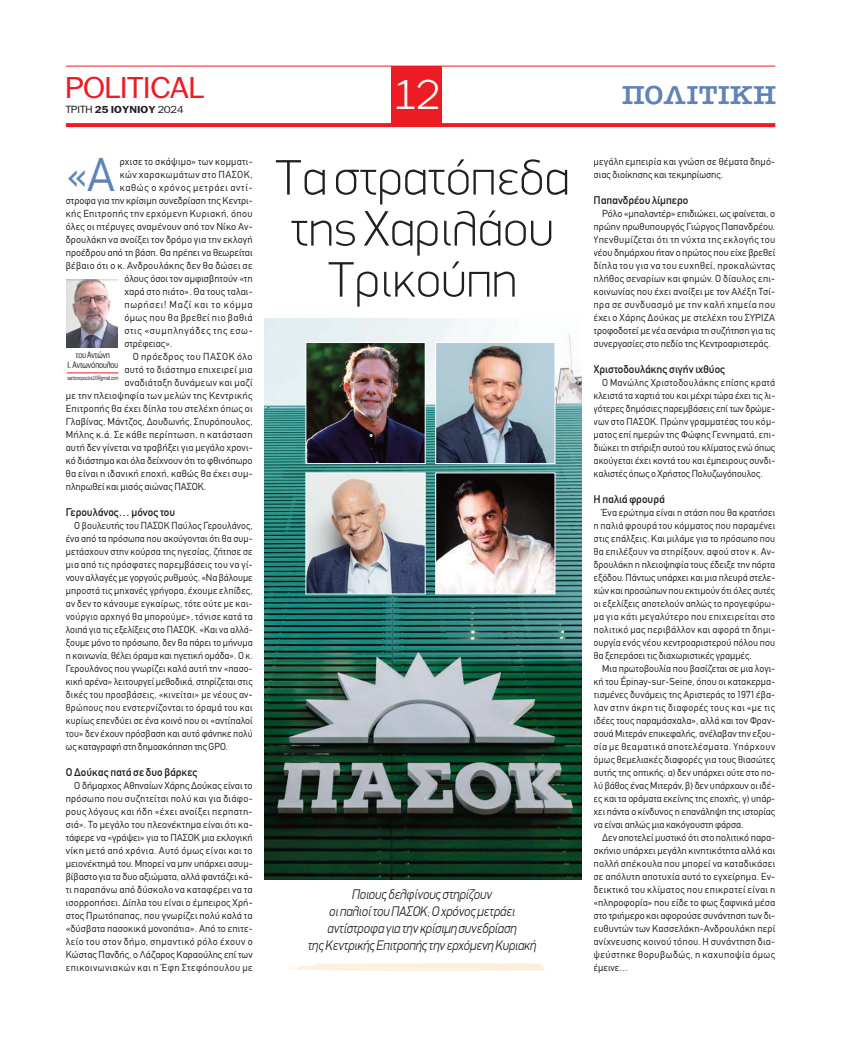
<style>
.page{position:relative;width:841px;height:1039px;background:#fff}
.page>*{position:absolute;margin:0;border:0;box-sizing:border-box;transform-origin:0 0}
.t1{font:100 50px/51px "PF Din Display";color:#231f20;text-align:center;scale:1.05 1}
.t2{font:46.5px "CF Din";color:#5f83b7}
.t3{font:300 40px "PF Franklin Gothic";color:#fff}
.t4{font:29px "PF Franklin Gothic";color:#ed1c24;scale:1.1 1}
.t5{font:26px "American Type ITC Hel Dm Bd";letter-spacing:.025em;color:#5f83b7;scale:1.06 1}
.t6{font:italic 300 14px/17px "PF Din Display";color:#231f20;text-align:center;scale:.91 1}
.t7{font:11px "CF Din";color:#231f20}
.t8{font:10px/13px "CF Din";letter-spacing:.015em;color:#231f20;text-align:justify}
.t9{font:10px "CF Din";letter-spacing:.035em;color:#231f20}
.t10{font:10px "CF Din";letter-spacing:.07em;color:#231f20}
.t11{font:10px "CF Din";letter-spacing:.045em;color:#231f20}
.t12{font:10px "CF Din";letter-spacing:.04em;color:#231f20}
.t13{font:10px "CF Din";letter-spacing:.075em;color:#231f20}
.t14{font:10px "CF Din";letter-spacing:.055em;color:#231f20}
.t15{font:700 9.7px "PF Franklin Gothic";letter-spacing:.01em;color:#231f20;scale:1.1 1}
.t16{font:8.9px/9.9px "PF Franklin Gothic";color:#231f20;text-align:center;scale:.84 1}
.t17{font:5.9px "PF Franklin Gothic";color:#231f20;scale:.68 1}
.s1{font-weight:400;font-size:10px}
.s2{font-weight:400}
</style>
<div class="page">
<svg style="left:66px;top:123px;width:708px;height:4px;background:#ed2229"></svg>
<div style="left:391px;top:66px;width:50px;height:60px;background:#ed1c24"></div>
<hr style="left:66px;top:66px;width:708px;height:1px;background:#ed1c24">
<img style="left:264px;top:318px;width:317px;height:561px">
<img style="left:307px;top:344px;width:116px;height:118px">
<div style="left:305px;top:342px;width:120px;height:122px;border:1px solid #fff"></div>
<img style="left:437px;top:344px;width:116px;height:118px">
<div style="left:435px;top:342px;width:120px;height:122px;border:1px solid #fff"></div>
<img style="left:307px;top:474px;width:116px;height:118px">
<div style="left:305px;top:472px;width:120px;height:122px;border:1px solid #fff"></div>
<img style="left:437px;top:474px;width:116px;height:118px">
<div style="left:435px;top:472px;width:120px;height:122px;border:1px solid #fff"></div>
<img style="left:66px;top:280px;width:52px;height:68px">
<hr style="left:67px;top:372px;width:51px;height:1px;background:#ed1c24">
<h3 class="t4" style="left:66px;top:77px;width:127px">ΡOLITICAL</h3>
<h3 class="t3" style="left:393px;top:72px;width:48px">12</h3>
<h3 class="t5" style="left:621px;top:81px;width:147px">ΠΟΛΙΤΙΚΗ</h3>
<p class="t15" style="left:66px;top:104px;width:108px"><span class="s1">TΡΙΤΗ</span> 25 ΙΟΥΝΙΟΥ <span class="s2">2024</span></p>
<h2 class="t2" style="left:66px;top:157px;width:51px">«A</h2>
<p class="t8" style="left:120px;top:156px;width:134px">ρχισε το σκάψιμο» των κομματι-</p>
<p class="t11" style="left:120px;top:170px;width:134px">κών χαρακωμάτων στο ΠΑΣΟΚ,</p>
<p class="t10" style="left:120px;top:183px;width:134px">καθώς ο χρόνος μετράει αντί-</p>
<p class="t8" style="left:66px;top:195px;width:188px">στροφα για την κρίσιμη συνεδρίαση της Κεντρι-</p>
<p class="t12" style="left:66px;top:209px;width:188px">κής Επιτροπής την ερχόμενη Κυριακή, όπου</p>
<p class="t8" style="left:66px;top:221px;width:188px">όλες οι πτέρυγες αναμένουν από τον Νίκο Αν-</p>
<p class="t8" style="left:66px;top:234px;width:188px">δρουλάκη να ανοίξει τον δρόμο για την εκλογή</p>
<p class="t8" style="left:66px;top:247px;width:188px">προέδρου από τη βάση. Θα πρέπει να θεωρείται</p>
<p class="t8" style="left:66px;top:260px;width:188px">βέβαιο ότι ο κ. Ανδρουλάκης δεν θα δώσει σε</p>
<p class="t8" style="left:124px;top:273px;width:130px">όλους όσοι τον αμφισβητούν «τη</p>
<p class="t8" style="left:124px;top:286px;width:130px">χαρά στο πιάτο». Θα τους ταλαι-</p>
<p class="t13" style="left:124px;top:300px;width:130px">πωρήσει! Μαζί και το κόμμα</p>
<p class="t11" style="left:124px;top:313px;width:130px">όμως που θα βρεθεί πιο βαθιά</p>
<p class="t10" style="left:124px;top:326px;width:130px">στις «συμπληγάδες της εσω-</p>
<p class="t8" style="left:124px;top:338px;width:49px">στρέφειας».</p>
<p class="t14" style="left:133px;top:352px;width:121px">Ο πρόεδρος του ΠΑΣΟΚ όλο</p>
<p class="t9" style="left:124px;top:365px;width:130px">αυτό το διάστημα επιχειρεί μια</p>
<p class="t8" style="left:124px;top:377px;width:130px">αναδιάταξη δυνάμεων και μαζί</p>
<p class="t9" style="left:66px;top:391px;width:188px">με την πλειοψηφία των μελών της Κεντρικής</p>
<p class="t8" style="left:66px;top:403px;width:188px">Επιτροπής θα έχει δίπλα του στελέχη όπως οι</p>
<p class="t8" style="left:66px;top:416px;width:188px">Γλαβίνας, Μάντζος, Δουδωνής, Σπυρόπουλος,</p>
<p class="t9" style="left:66px;top:430px;width:188px">Μήλης κ.ά. Σε κάθε περίπτωση, η κατάσταση</p>
<p class="t8" style="left:66px;top:442px;width:188px">αυτή δεν γίνεται να τραβήξει για μεγάλο χρονι-</p>
<p class="t8" style="left:66px;top:455px;width:188px">κό διάστημα και όλα δείχνουν ότι το φθινόπωρο</p>
<p class="t8" style="left:66px;top:468px;width:188px">θα είναι η ιδανική εποχή, καθώς θα έχει συμ-</p>
<p class="t8" style="left:66px;top:481px;width:142px">πληρωθεί και μισός αιώνας ΠΑΣΟΚ.</p>
<p class="t7" style="left:66px;top:507px;width:111px">Γερουλάνος… μόνος του</p>
<p class="t8" style="left:66px;top:520px;width:188px;text-indent:9px">Ο βουλευτής του ΠΑΣΟΚ Παύλος Γερουλάνος, ένα από τα πρόσωπα που ακούγονται ότι θα συμ&shy;μετάσχουν στην κούρσα της ηγεσίας, ζήτησε σε μια από τις πρόσφατες παρεμβάσεις του να γί&shy;νουν αλλαγές με γοργούς ρυθμούς. «Να βάλουμε μπροστά τις μηχανές γρήγορα, έχουμε ελπίδες, αν δεν το κάνουμε εγκαίρως, τότε ούτε με και&shy;νούργιο αρχηγό θα μπορούμε», τόνισε κατά τα λοιπά για τις εξελίξεις στο ΠΑΣΟΚ. «Και να αλλά&shy;ξουμε μόνο το πρόσωπο, δεν θα πάρει το μήνυμα η κοινωνία, θέλει όραμα και ηγετική ομάδα». Ο κ.<br>Γερουλάνος που γνωρίζει καλά αυτή την «πασο&shy;κική αρένα» λειτουργεί μεθοδικά, στηρίζεται στις δικές του προσβάσεις, «κινείται» με νέους αν&shy;θρώπους που ενστερνίζονται το όραμά του και κυρίως επενδύει σε ένα κοινό που οι «αντίπαλοί του» δεν έχουν πρόσβαση και αυτό φάνηκε πολύ ως καταγραφή στη δημοσκόπηση της GPO.</p>
<p class="t7" style="left:66px;top:767px;width:133px">Ο Δούκας πατά σε δυο βάρκες</p>
<p class="t8" style="left:66px;top:780px;width:188px;text-indent:9px">Ο δήμαρχος Αθηναίων Χάρης Δούκας είναι το πρόσωπο που συζητείται πολύ και για διάφο&shy;ρους λόγους και ήδη «έχει ανοίξει περπατη&shy;σιά». Το μεγάλο του πλεονέκτημα είναι ότι κα&shy;τάφερε να «γράψει» για το ΠΑΣΟΚ μια εκλογική νίκη μετά από χρόνια. Αυτό όμως είναι και το μειονέκτημά του. Μπορεί να μην υπάρχει ασυμ&shy;βίβαστο για τα δυο αξιώματα, αλλά φαντάζει κά&shy;τι παραπάνω από δύσκολο να καταφέρει να τα ισορροπήσει. Δίπλα του είναι ο έμπειρος Χρή&shy;στος Πρωτόπαπας, που γνωρίζει πολύ καλά τα «δύσβατα πασοκικά μονοπάτια». Από το επιτε&shy;λείο του στον δήμο, σημαντικό ρόλο έχουν ο Κώστας Πανδής, ο Λάζαρος Καραούλης επί των επικοινωνιακών και η Έφη Στεφόπουλου με</p>
<p class="t16" style="left:67px;top:351px;width:62px">του Αντώνη<br>Ι. Αντωνόπουλου</p>
<p class="t17" style="left:67px;top:375px;width:76px">aantonopoulos10@gmail.com</p>
<h1 class="t1" style="left:274px;top:152px;width:282px">Τα στρατόπεδα της Χαριλάου<br>Τρικούπη</h1>
<h3 class="t6" style="left:307px;top:885px;width:252px">Ποιους δελφίνους στηρίζουν<br>οι παλιοί του ΠΑΣΟΚ; Ο χρόνος μετράει αντίστροφα για την κρίσιμη συνεδρίαση<br>της Κεντρικής Επιτροπής την ερχόμενη Κυριακή</h3>
<p class="t8" style="left:593px;top:156px;width:183px">μεγάλη εμπειρία και γνώση σε θέματα δημό&shy;σιας διοίκησης και τεκμηρίωσης.</p>
<p class="t7" style="left:593px;top:195px;width:96px">Παπανδρέου λίμπερο</p>
<p class="t8" style="left:593px;top:208px;width:183px;text-indent:9px">Ρόλο «μπαλαντέρ» επιδιώκει, ως φαίνεται, ο πρώην πρωθυπουργός Γιώργος Παπανδρέου.<br>Υπενθυμίζεται ότι τη νύχτα της εκλογής του νέου δημάρχου ήταν ο πρώτος που είχε βρεθεί δίπλα του για να του ευχηθεί, προκαλώντας πλήθος σεναρίων και φημών. Ο δίαυλος επι&shy;κοινωνίας που έχει ανοίξει με τον Αλέξη Τσί&shy;πρα σε συνδυασμό με την καλή χημεία που έχει ο Χάρης Δούκας με στελέχη του ΣΥΡΙΖΑ τροφοδοτεί με νέα σενάρια τη συζήτηση για τις συνεργασίες στο πεδίο της Κεντροαριστεράς.</p>
<p class="t7" style="left:593px;top:364px;width:133px">Χριστοδουλάκης σιγήν ιχθύος</p>
<p class="t8" style="left:593px;top:377px;width:183px;text-indent:9px">Ο Μανώλης Χριστοδουλάκης επίσης κρατά κλειστά τα χαρτιά του και μέχρι τώρα έχει τις λι&shy;γότερες δημόσιες παρεμβάσεις επί των δρώμε&shy;νων στο ΠΑΣΟΚ. Πρώην γραμματέας του κόμ&shy;ματος επί ημερών της Φώφης Γεννηματά, επι&shy;διώκει τη στήριξη αυτού του κλίματος ενώ όπως ακούγεται έχει κοντά του και έμπειρους συνδι&shy;καλιστές όπως ο Χρήστος Πολυζωγόπουλος.</p>
<p class="t7" style="left:593px;top:494px;width:73px">Η παλιά φρουρά</p>
<p class="t8" style="left:593px;top:507px;width:183px;text-indent:9px">Ένα ερώτημα είναι η στάση που θα κρατήσει η παλιά φρουρά του κόμματος που παραμένει στις επάλξεις. Και μιλάμε για το πρόσωπο που θα επιλέξουν να στηρίξουν, αφού στον κ. Αν&shy;δρουλάκη η πλειοψηφία τους έδειξε την πόρτα εξόδου. Πάντως υπάρχει και μια πλευρά στελε&shy;χών και προσώπων που εκτιμούν ότι όλες αυτές οι εξελίξεις αποτελούν απλώς το προγεφύρω&shy;μα για κάτι μεγαλύτερο που επιχειρείται στο πολιτικό μας περιβάλλον και αφορά τη δημι&shy;ουργία ενός νέου κεντροαριστερού πόλου που θα ξεπεράσει τις διαχωριστικές γραμμές.</p>
<p class="t8" style="left:593px;top:663px;width:183px;text-indent:9px">Μια πρωτοβουλία που βασίζεται σε μια λογι&shy;κή του Épinay-sur-Seine, όπου οι κατακερμα&shy;τισμένες δυνάμεις της Αριστεράς το 1971 έβα&shy;λαν στην άκρη τις διαφορές τους και «με τις ιδέες τους παραμάσχαλα», αλλά και τον Φραν&shy;σουά Μιτεράν επικεφαλής, ανέλαβαν την εξου&shy;σία με θεαματικά αποτελέσματα. Υπάρχουν όμως θεμελιακές διαφορές για τους θιασώτες αυτής της οπτικής: α) δεν υπάρχει ούτε στο πο&shy;λύ βάθος ένας Μιτεράν, β) δεν υπάρχουν οι ιδέ&shy;ες και τα οράματα εκείνης της εποχής, γ) υπάρ&shy;χει πάντα ο κίνδυνος η επανάληψη της ιστορίας να είναι απλώς μια κακόγουστη φάρσα.</p>
<p class="t8" style="left:593px;top:832px;width:183px;text-indent:9px">Δεν αποτελεί μυστικό ότι στο πολιτικό παρα&shy;σκήνιο υπάρχει μεγάλη κινητικότητα αλλά και πολλή σπέκουλα που μπορεί να καταδικάσει σε απόλυτη αποτυχία αυτό το εγχείρημα. Εν&shy;δεικτικό του κλίματος που επικρατεί είναι η «πληροφορία» που είδε το φως ξαφνικά μέσα στο τριήμερο και αφορούσε συνάντηση των δι&shy;ευθυντών των Κασσελάκη-Ανδρουλάκη περί ανίχνευσης κοινού τόπου. Η συνάντηση δια&shy;ψεύστηκε θορυβωδώς, η καχυποψία όμως έμεινε…</p>
</div>
